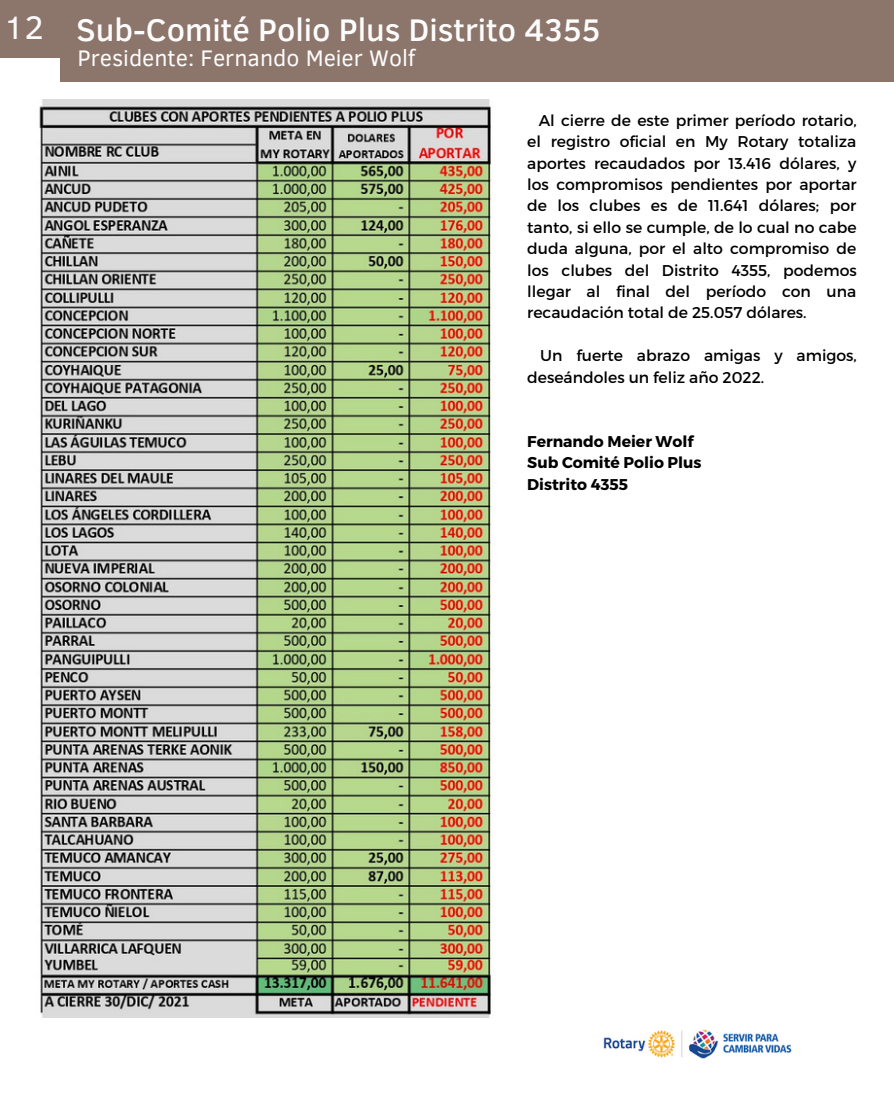
<style>
.page{position:relative;width:894px;height:1093px;background:#fff}
.page>*{position:absolute;margin:0;border:0;box-sizing:border-box;transform-origin:0 0}
.t1{font:500 32.1px "Clear Sans";color:#fdfcfd}
.t2{font:23.1px "Clear Sans";color:#fdfcfd}
.t3{font:15.6px/21.5px "Montserrat";color:#000;text-align:justify}
.t4{font:700 15.6px/21.5px "Montserrat";color:#000}
.s1{font-weight:400;font-size:33.3px}
</style>
<div class="page">
<img style="left:603px;top:1029px;width:189px;height:30px">
<div style="left:60px;top:0;width:833px;height:81px;background:#8c756a"></div>
<div style="left:0;top:0;width:107px;height:57px;background:#8c756a"></div>
<img style="left:39px;top:99px;width:454px;height:918px">
<h1 class="t1" style="left:4px;top:7px;width:598px"><span class="s1">12</span> Sub-Comité Polio Plus Distrito 4355</h1>
<h2 class="t2" style="left:77px;top:41px;width:339px">Presidente: Fernando Meier Wolf</h2>
<p class="t3" style="left:527px;top:109px;width:331px;text-indent:11px">Al cierre de este primer período rotario, el registro oficial en My Rotary totaliza aportes recaudados por 13.416 dólares, y los compromisos pendientes por aportar de los clubes es de 11.641 dólares; por tanto, si ello se cumple, de lo cual no cabe duda alguna, por el alto compromiso de los clubes del Distrito 4355, podemos llegar al final del período con una recaudación total de 25.057 dólares.</p>
<p class="t3" style="left:527px;top:344px;width:331px;text-indent:13px">Un fuerte abrazo amigas y amigos, deseándoles un feliz año 2022.</p>
<p class="t4" style="left:527px;top:429px;width:176px">Fernando Meier Wolf<br>Sub Comité Polio Plus<br>Distrito 4355</p>
</div>
